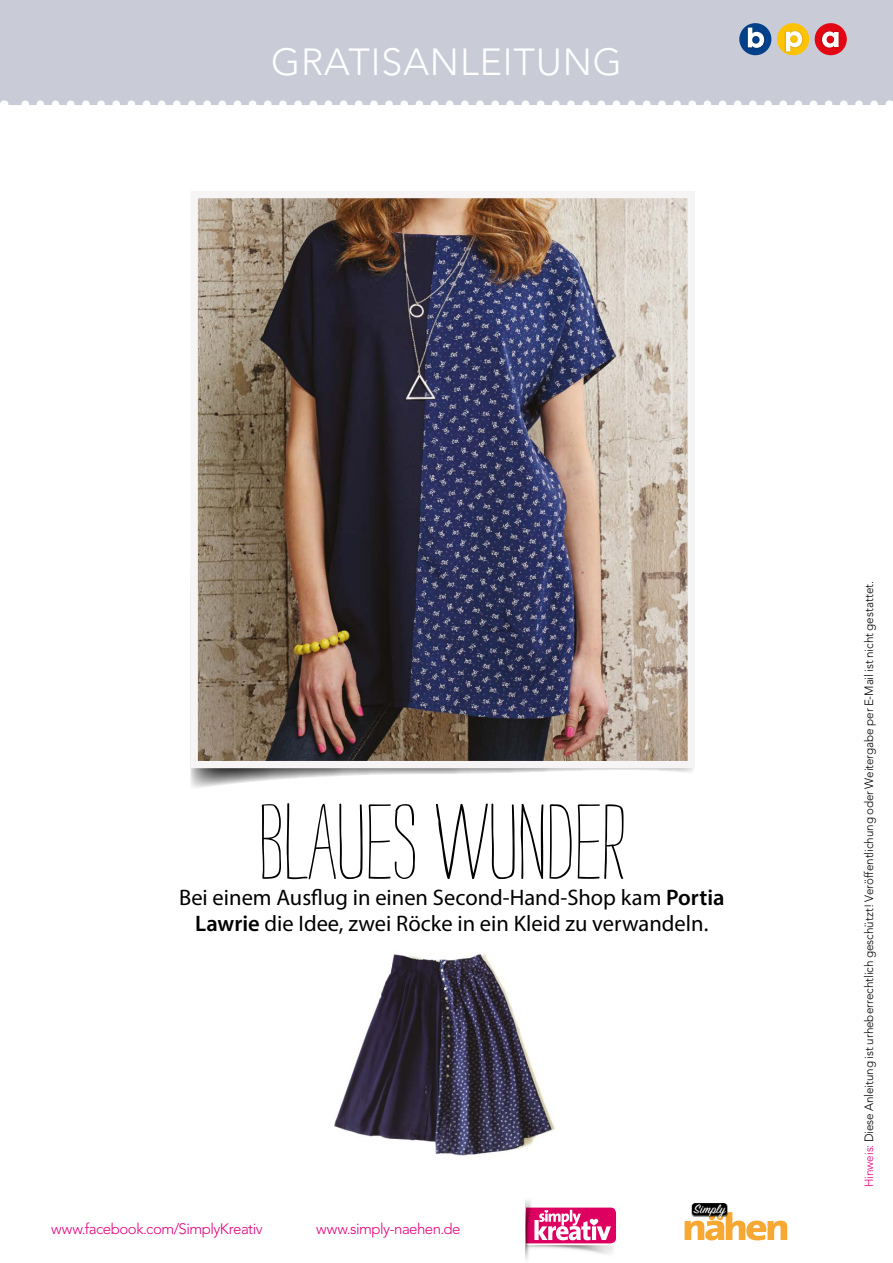
<style>
.page{position:relative;width:893px;height:1263px;background:#fff}
.page>*{position:absolute;margin:0;border:0;box-sizing:border-box;transform-origin:0 0}
.t1{font:118.5px "Strangelove Text";color:#000}
.t2{font:300 37.5px "Avenir";letter-spacing:.025em;color:#fff}
.t3{font:22.5px/25.5px "Myriad Pro";color:#000;text-align:center}
.t4{font:300 15px "Avenir";letter-spacing:-.035em;color:#e6007d}
.t5{font:13.95px "Sign Painter House Script";letter-spacing:.005em;color:#fff}
.t6{font:300 12px "Avenir";letter-spacing:-.005em;color:#000}
.s1{font-weight:600}
.s2{color:#e6007d}
</style>
<div class="page">
<svg style="left:685px;top:1212px;width:102px;height:28px"></svg>
<div style="left:692px;top:1203px;width:36px;height:14px;background:#000;opacity:.5"></div>
<div style="left:692px;top:1203px;width:35px;height:12px;background:#000;border-radius:3px"></div>
<svg style="left:533px;top:1207px;width:84px;height:38px"></svg>
<img style="left:526px;top:1200px;width:7px;height:61px">
<div style="left:0;top:0;width:893px;height:104px;background:#c9ccd7"></div>
<svg style="left:11px;top:100px;width:863px;height:5px"></svg>
<svg style="left:889px;top:100px;width:4px;height:4px"></svg>
<div style="left:739px;top:23px;width:32px;height:32px;background:#024189;border-radius:50%"></div>
<div style="left:746px;top:26px;width:20px;height:23px;background:#000;opacity:.25"></div>
<svg style="left:748px;top:28px;width:16px;height:20px"></svg>
<div style="left:777px;top:23px;width:32px;height:32px;background:#fdc300;border-radius:50%"></div>
<div style="left:784px;top:30px;width:20px;height:23px;background:#000;opacity:.25"></div>
<svg style="left:786px;top:31px;width:16px;height:20px"></svg>
<div style="left:815px;top:23px;width:32px;height:32px;background:#e30613;border-radius:50%"></div>
<div style="left:821px;top:30px;width:19px;height:19px;background:#000;opacity:.25"></div>
<svg style="left:822px;top:31px;width:17px;height:17px"></svg>
<svg style="left:190px;top:577px;width:504px;height:211px"></svg>
<img style="left:199px;top:199px;width:488px;height:561px">
<div style="left:191px;top:191px;width:504px;height:577px;border:7px solid #f6f4f4"></div>
<img style="left:334px;top:953px;width:221px;height:203px">
<h2 class="t2" style="left:271px;top:40px;width:352px">GRATISANLEITUNG</h2>
<h1 class="t1" style="left:259px;top:787px;width:369px">BLAUES WUNDER</h1>
<h3 class="t3" style="left:179px;top:884px;width:547px">Bei einem Ausflug in einen Second-Hand-Shop kam <span class="s1">Portia<br>Lawrie</span> die Idee, zwei Röcke in ein Kleid zu verwandeln.</h3>
<p class="t4" style="left:51px;top:1220px;width:213px">www.facebook.com/SimplyKreativ</p>
<p class="t4" style="left:316px;top:1220px;width:146px">www.simply-naehen.de</p>
<p class="t5" style="left:694px;top:1200px;width:33px">Simply</p>
<p class="t6" style="left:862px;top:1187px;width:608px;rotate:-90deg"><span class="s2">Hinweis:</span> Diese Anleitung ist urheberrechtlich geschützt! Veröffentlichung oder Weitergabe per E-Mail ist nicht gestattet.</p>
</div>
